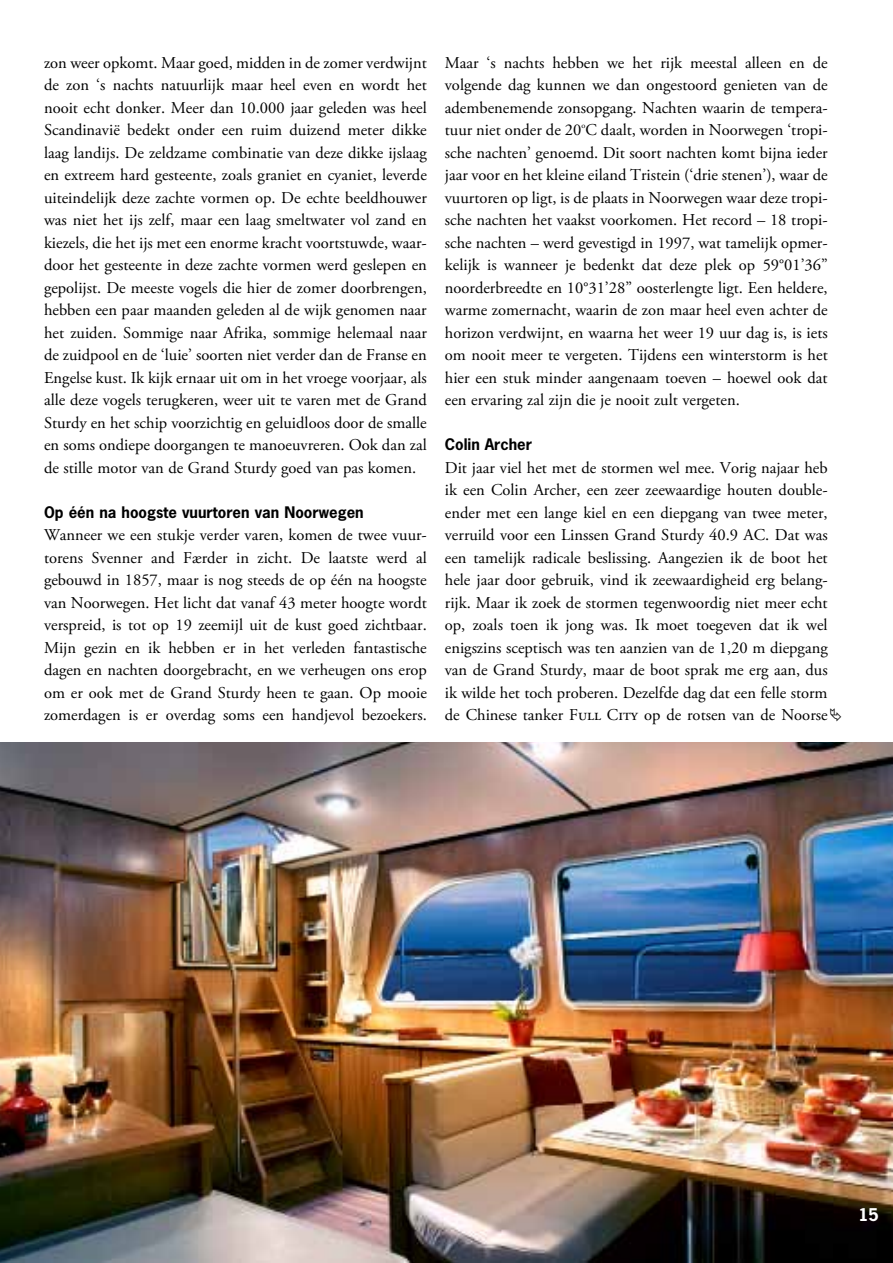
<style>
.page{position:relative;width:893px;height:1263px;background:#fff}
.page>*{position:absolute;margin:0;border:0;box-sizing:border-box;transform-origin:0 0}
.t1{font:16.5px/22.5px "Adobe Garamond Pro";color:#000;text-align:justify}
.t2{font:700 16.5px "News Gothic";color:#fff}
.t3{font:700 15px "News Gothic";color:#000}
</style>
<div class="page">
<img style="left:0;top:742px;width:893px;height:521px">
<p class="t1" style="left:44px;top:52px;width:384px">zon weer opkomt. Maar goed, midden in de zomer verdwijnt de zon ‘s nachts natuurlijk maar heel even en wordt het nooit echt donker. Meer dan 10.000 jaar geleden was heel Scandinavië bedekt onder een ruim duizend meter dikke laag landijs. De zeldzame combinatie van deze dikke ijslaag en extreem hard gesteente, zoals graniet en cyaniet, leverde uiteindelijk deze zachte vormen op. De echte beeldhouwer was niet het ijs zelf, maar een laag smeltwater vol zand en kiezels, die het ijs met een enorme kracht voortstuwde, waar&shy;door het gesteente in deze zachte vormen werd geslepen en gepolijst. De meeste vogels die hier de zomer doorbrengen, hebben een paar maanden geleden al de wijk genomen naar het zuiden. Sommige naar Afrika, sommige helemaal naar de zuidpool en de ‘luie’ soorten niet verder dan de Franse en Engelse kust. Ik kijk ernaar uit om in het vroege voorjaar, als alle deze vogels terugkeren, weer uit te varen met de Grand Sturdy en het schip voorzichtig en geluidloos door de smalle en soms ondiepe doorgangen te manoeuvreren. Ook dan zal de stille motor van de Grand Sturdy goed van pas komen.</p>
<p class="t3" style="left:44px;top:502px;width:321px">Op één na hoogste vuurtoren van Noorwegen</p>
<p class="t1" style="left:44px;top:524px;width:384px">Wanneer we een stukje verder varen, komen de twee vuur&shy;torens Svenner and Færder in zicht. De laatste werd al gebouwd in 1857, maar is nog steeds de op één na hoogste van Noorwegen. Het licht dat vanaf 43 meter hoogte wordt verspreid, is tot op 19 zeemijl uit de kust goed zichtbaar.<br>Mijn gezin en ik hebben er in het verleden fantastische dagen en nachten doorgebracht, en we verheugen ons erop om er ook met de Grand Sturdy heen te gaan. Op mooie zomerdagen is er overdag soms een handjevol bezoekers.</p>
<p class="t1" style="left:445px;top:52px;width:384px">Maar ‘s nachts hebben we het rijk meestal alleen en de volgende dag kunnen we dan ongestoord genieten van de adembenemende zonsopgang. Nachten waarin de tempera&shy;tuur niet onder de 20<sup>o</sup>C daalt, worden in Noorwegen ‘tropi&shy;sche nachten’ genoemd. Dit soort nachten komt bijna ieder jaar voor en het kleine eiland Tristein (‘drie stenen’), waar de vuurtoren op ligt, is de plaats in Noorwegen waar deze tropi&shy;sche nachten het vaakst voorkomen. Het record – 18 tropi&shy;sche nachten – werd gevestigd in 1997, wat tamelijk opmer&shy;kelijk is wanneer je bedenkt dat deze plek op 59°01’36” noorderbreedte en 10°31’28” oosterlengte ligt. Een heldere, warme zomernacht, waarin de zon maar heel even achter de horizon verdwijnt, en waarna het weer 19 uur dag is, is iets om nooit meer te vergeten. Tijdens een winterstorm is het hier een stuk minder aangenaam toeven – hoewel ook dat een ervaring zal zijn die je nooit zult vergeten.</p>
<p class="t3" style="left:445px;top:434px;width:89px">Colin Archer</p>
<p class="t1" style="left:445px;top:457px;width:384px">Dit jaar viel het met de stormen wel mee. Vorig najaar heb ik een Colin Archer, een zeer zeewaardige houten double&shy;ender met een lange kiel en een diepgang van twee meter, verruild voor een Linssen Grand Sturdy 40.9 AC. Dat was een tamelijk radicale beslissing. Aangezien ik de boot het hele jaar door gebruik, vind ik zeewaardigheid erg belang&shy;rijk. Maar ik zoek de stormen tegenwoordig niet meer echt op, zoals toen ik jong was. Ik moet toegeven dat ik wel enigszins sceptisch was ten aanzien van de 1,20 m diepgang van de Grand Sturdy, maar de boot sprak me erg aan, dus ik wilde het toch proberen. Dezelfde dag dat een felle storm de Chinese tanker Full City op de rotsen van de Noorse</p>
<p class="t2" style="left:858px;top:1204px;width:22px">15</p>
</div>
